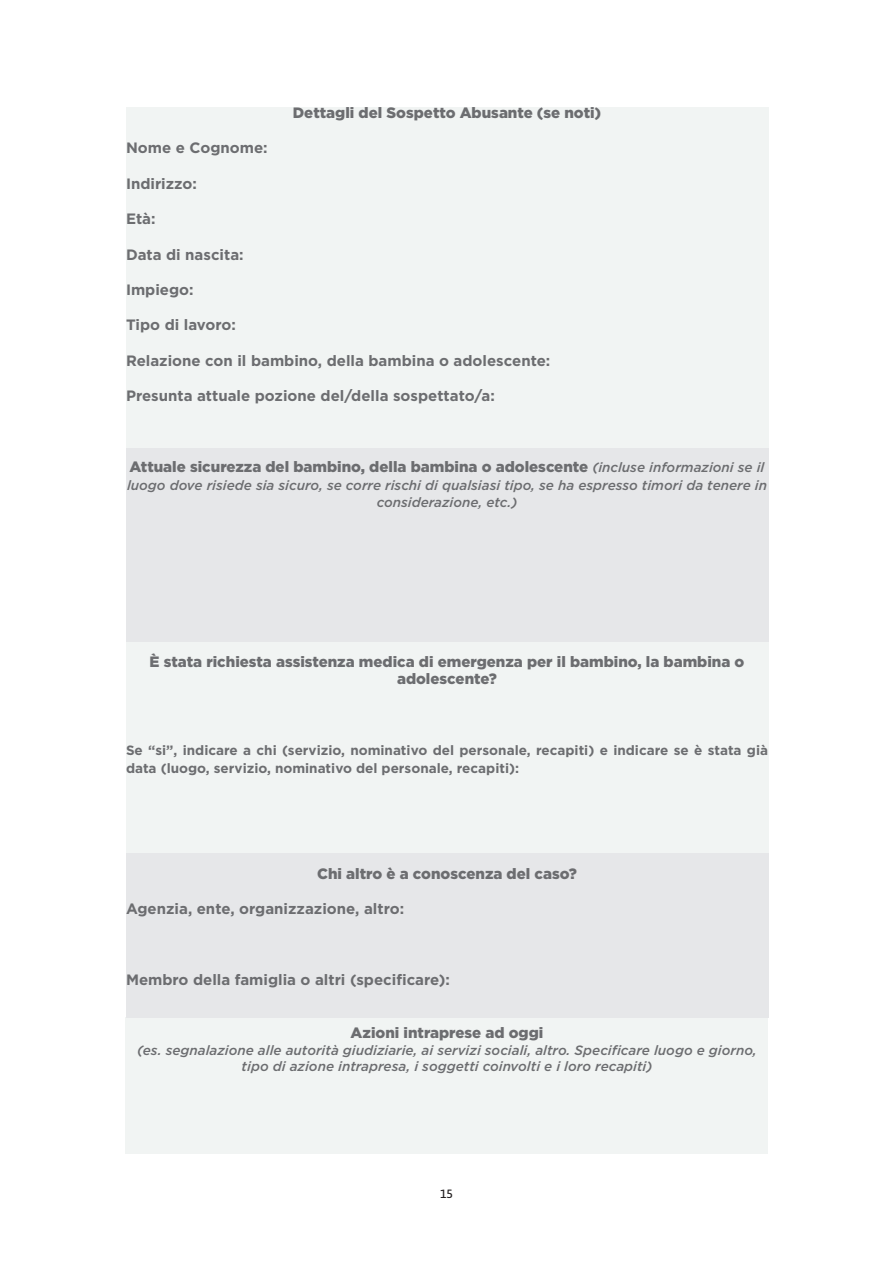
<style>
.page{position:relative;width:893px;height:1263px;background:#fff}
.page>*{position:absolute;margin:0;border:0;box-sizing:border-box;transform-origin:0 0}
.t1{font:900 15px/17.7px "Gotham";color:#6c6d70;text-align:center}
.t2{font:700 15px "Gotham";color:#6c6d70}
.t3{font:italic 500 13.5px/17.7px "Gotham";color:#6c6d70;text-align:center}
.t4{font:700 13.5px/17.7px "Gotham";color:#6c6d70}
.t5{font:500 12px "Asap";color:#231f20}
.s1{font-weight:500;font-style:italic;font-size:13.5px}
</style>
<div class="page">
<div style="left:125px;top:1017px;width:642px;height:137px;background:#f1f4f3"></div>
<div style="left:126px;top:853px;width:642px;height:164px;background:#e6e7e9"></div>
<div style="left:126px;top:640px;width:642px;height:213px;background:#f1f4f3"></div>
<div style="left:126px;top:448px;width:642px;height:194px;background:#e6e7e9"></div>
<div style="left:126px;top:107px;width:642px;height:341px;background:#f1f4f3"></div>
<p class="t1" style="left:293px;top:104px;width:310px">Dettagli del Sospetto Abusante (se noti)</p>
<p class="t2" style="left:126px;top:138px;width:143px">Nome e Cognome:</p>
<p class="t2" style="left:126px;top:173px;width:72px">Indirizzo:</p>
<p class="t2" style="left:126px;top:209px;width:31px">Età:</p>
<p class="t2" style="left:126px;top:244px;width:119px">Data di nascita:</p>
<p class="t2" style="left:126px;top:280px;width:69px">Impiego:</p>
<p class="t2" style="left:126px;top:315px;width:111px">Tipo di lavoro:</p>
<p class="t2" style="left:126px;top:350px;width:426px">Relazione con il bambino, della bambina o adolescente:</p>
<p class="t2" style="left:126px;top:386px;width:370px">Presunta attuale pozione del/della sospettato/a:</p>
<p class="t1" style="left:130px;top:458px;width:636px">Attuale sicurezza del bambino, della bambina o adolescente <span class="s1">(incluse informazioni se il</span></p>
<p class="t3" style="left:127px;top:476px;width:641px">luogo dove risiede sia sicuro, se corre rischi di qualsiasi tipo, se ha espresso timori da tenere in considerazione, etc.)</p>
<p class="t1" style="left:150px;top:652px;width:596px">È stata richiesta assistenza medica di emergenza per il bambino, la bambina o adolescente?</p>
<p class="t4" style="left:126px;top:741px;width:644px">Se “si”, indicare a chi (servizio, nominativo del personale, recapiti) e indicare se è stata già data (luogo, servizio, nominativo del personale, recapiti):</p>
<p class="t1" style="left:317px;top:865px;width:261px">Chi altro è a conoscenza del caso?</p>
<p class="t2" style="left:126px;top:899px;width:280px">Agenzia, ente, organizzazione, altro:</p>
<p class="t2" style="left:126px;top:970px;width:325px">Membro della famiglia o altri (specificare):</p>
<p class="t1" style="left:351px;top:1024px;width:194px">Azioni intraprese ad oggi</p>
<p class="t3" style="left:137px;top:1042px;width:621px;line-height:16.5px">(es. segnalazione alle autorità giudiziarie, ai servizi sociali, altro. Specificare luogo e giorno, tipo di azione intrapresa, i soggetti coinvolti e i loro recapiti)</p>
<p class="t5" style="left:440px;top:1185px;width:14px">15</p>
</div>
